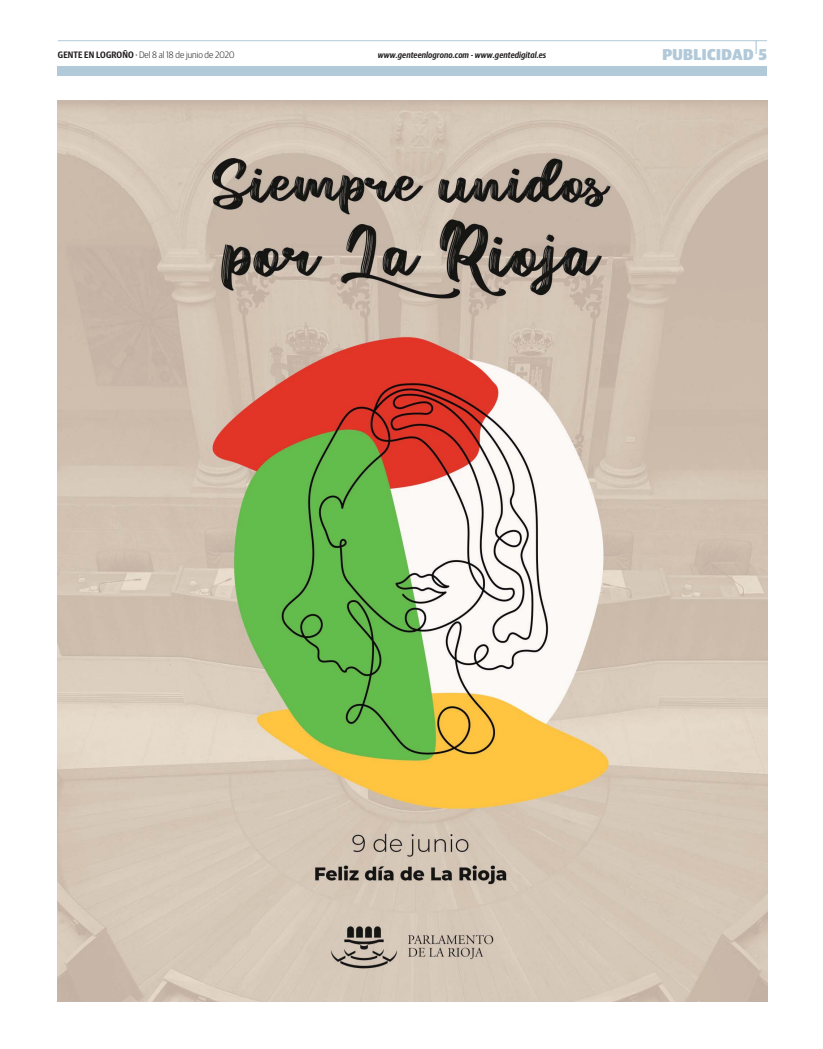
<style>
.page{position:relative;width:823px;height:1049px;background:#fff}
.page>*{position:absolute;margin:0;border:0;box-sizing:border-box;transform-origin:0 0}
.t1{font:900 15.7px "Guardian Sans Narrow";letter-spacing:.025em;color:#b1c9d8}
.t2{font:300 9.3px "Guardian Sans Narrow";color:#231f20}
.t3{font:italic 600 8.8px "Guardian Sans Cond";letter-spacing:.01em;color:#231f20}
.s1{font-family:"Guardian Sans Cond";font-weight:600}
.s2{font-family:"Guardian Sans Cond";font-weight:500}
</style>
<div class="page">
<img style="left:58px;top:100px;width:708px;height:902px">
<div style="left:58px;top:66px;width:708px;height:10px;background:#b1c9d8"></div>
<hr style="left:58px;top:40px;width:708px;height:1px;background:#b1c9d8">
<p class="t2" style="left:58px;top:49px;width:178px"><span class="s1">GENTE EN LOGROÑO</span> <span class="s2">·</span> Del 8 al 18 de junio de 2020</p>
<p class="t3" style="left:377px;top:51px;width:170px">www.genteenlogrono.com - www.gentedigital.es</p>
<h1 class="t1" style="left:662px;top:46px;width:106px">PUBLICIDAD<sup>|</sup>5</h1>
</div>
